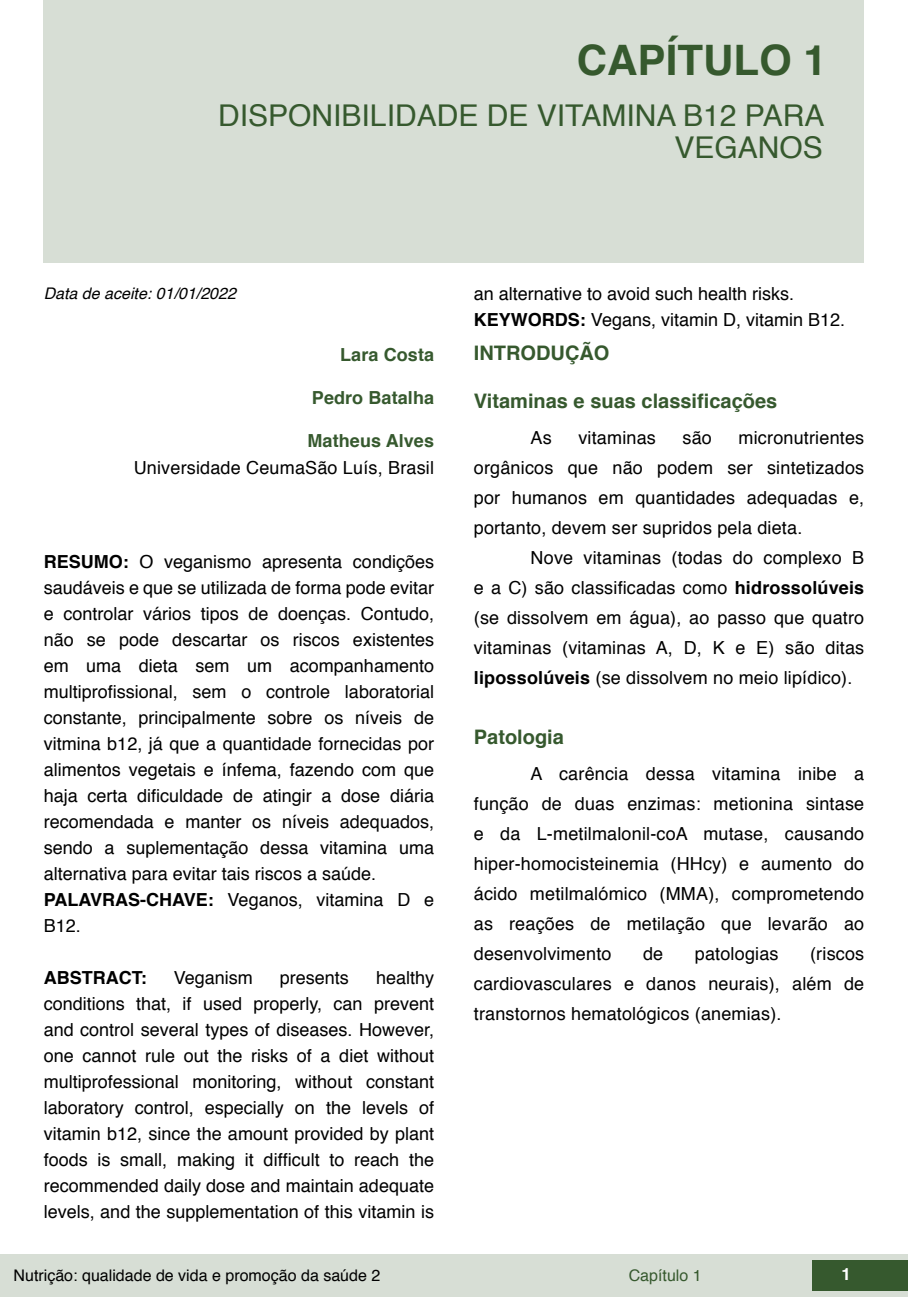
<style>
.page{position:relative;width:908px;height:1304px;background:#fff}
.page>*{position:absolute;margin:0;border:0;box-sizing:border-box;transform-origin:0 0}
.capítulos{font:700 42px "Helvetica";color:#36592e}
.nome_artigos{font:30px/32px "Helvetica";color:#36592e;text-align:right}
.Subtitulo{font:700 20px "Helvetica";color:#36592e}
.TITULOS{font:700 20px "Helvetica";color:#36592e}
.Resumos_e_PC_TXT{font:18px/26px "Helvetica";color:#000;text-align:justify}
.txt{font:18px/30px "Helvetica";letter-spacing:.01em;color:#000;text-align:justify}
.nome_autores{font:700 18px "Helvetica";letter-spacing:.005em;color:#36592e}
.info_autores{font:18px "Helvetica";letter-spacing:.01em;color:#000}
.Resumos_e_PC_TXT-2{font:700 18px "Helvetica";color:#000}
.t1{font:700 16.8px "Helvetica";color:#fff}
.t2{font:16px "Helvetica";color:#000}
.t3{font:italic 16px "Helvetica";color:#000}
.t4{font:16px "Helvetica";color:#36592e}
.s1{font-weight:700}
</style>
<div class="page">
<div style="left:0;top:1254px;width:906px;height:43px;background:#d7ded5"></div>
<div style="left:812px;top:1261px;width:95px;height:30px;background:#36592e"></div>
<div style="left:44px;top:0;width:819px;height:263px;background:#d7ded5"></div>
<p class="capítulos" style="left:576px;top:26px;width:251px">CAPÍTULO 1</p>
<p class="nome_artigos" style="left:218px;top:101px;width:607px">DISPONIBILIDADE DE VITAMINA B12 PARA<br>VEGANOS</p>
<p class="t3" style="left:44px;top:280px;width:194px">Data de aceite: 01/01/2022</p>
<p class="nome_autores" style="left:340px;top:341px;width:95px">Lara Costa</p>
<p class="nome_autores" style="left:312px;top:383px;width:124px">Pedro Batalha</p>
<p class="nome_autores" style="left:307px;top:426px;width:128px">Matheus Alves</p>
<p class="info_autores" style="left:134px;top:454px;width:302px">Universidade CeumaSão Luís, Brasil</p>
<p class="Resumos_e_PC_TXT" style="left:44px;top:549px;width:392px"><span class="s1">RESUMO:</span> O veganismo apresenta condições saudáveis e que se utilizada de forma pode evitar e controlar vários tipos de doenças. Contudo, não se pode descartar os riscos existentes em uma dieta sem um acompanhamento multiprofissional, sem o controle laboratorial constante, principalmente sobre os níveis de vitmina b12, já que a quantidade fornecidas por alimentos vegetais e ínfema, fazendo com que haja certa dificuldade de atingir a dose diária recomendada e manter os níveis adequados, sendo a suplementação dessa vitamina uma alternativa para evitar tais riscos a saúde.</p>
<p class="Resumos_e_PC_TXT" style="left:44px;top:887px;width:392px"><span class="s1">PALAVRAS-CHAVE:</span> Veganos, vitamina D e<br>B12.</p>
<p class="Resumos_e_PC_TXT-2" style="left:44px;top:963px;width:104px">ABSTRACT:</p>
<p class="Resumos_e_PC_TXT" style="left:174px;top:965px;width:81px">Veganism</p>
<p class="Resumos_e_PC_TXT" style="left:280px;top:965px;width:71px">presents</p>
<p class="Resumos_e_PC_TXT" style="left:44px;top:965px;width:392px;text-indent:332px">healthy conditions that, if used properly, can prevent and control several types of diseases. However, one cannot rule out the risks of a diet without multiprofessional monitoring, without constant laboratory control, especially on the levels of vitamin b12, since the amount provided by plant foods is small, making it difficult to reach the recommended daily dose and maintain adequate levels, and the supplementation of this vitamin is</p>
<p class="Resumos_e_PC_TXT" style="left:473px;top:281px;width:322px">an alternative to avoid such health risks.</p>
<p class="Resumos_e_PC_TXT" style="left:473px;top:307px;width:373px"><span class="s1">KEYWORDS:</span> Vegans, vitamin D, vitamin B12.</p>
<p class="TITULOS" style="left:473px;top:337px;width:137px">INTRODUÇÃO</p>
<p class="Subtitulo" style="left:473px;top:385px;width:305px">Vitaminas e suas classificações</p>
<p class="txt" style="left:530px;top:423px;width:23px">As</p>
<p class="txt" style="left:578px;top:423px;width:79px">vitaminas</p>
<p class="txt" style="left:682px;top:423px;width:31px">são</p>
<p class="txt" style="left:473px;top:423px;width:392px;text-indent:264px">micronutrientes orgânicos que não podem ser sintetizados por humanos em quantidades adequadas e, portanto, devem ser supridos pela dieta.</p>
<p class="txt" style="left:473px;top:543px;width:392px;text-indent:57px">Nove vitaminas (todas do complexo B e a C) são classificadas como <span class="s1">hidrossolúveis </span>(se dissolvem em água), ao passo que quatro vitaminas (vitaminas A, D, K e E) são ditas <span class="s1">lipossolúveis</span> (se dissolvem no meio lipídico).</p>
<p class="Subtitulo" style="left:473px;top:721px;width:92px">Patologia</p>
<p class="txt" style="left:473px;top:759px;width:392px;text-indent:57px">A carência dessa vitamina inibe a função de duas enzimas: metionina sintase e da L-metilmalonil-coA mutase, causando hiper-homocisteinemia (HHcy) e aumento do ácido metilmalómico (MMA), comprometendo as reações de metilação que levarão ao desenvolvimento</p>
<p class="txt" style="left:473px;top:939px;width:392px;text-indent:336px">(riscos cardiovasculares e danos neurais), além de transtornos hematológicos (anemias).</p>
<p class="txt" style="left:642px;top:939px;width:22px">de</p>
<p class="txt" style="left:694px;top:939px;width:85px">patologias</p>
<p class="t2" style="left:14px;top:1263px;width:368px">Nutrição: qualidade de vida e promoção da saúde 2</p>
<p class="t4" style="left:628px;top:1263px;width:74px">Capítulo 1</p>
<p class="t1" style="left:841px;top:1261px;width:11px">1</p>
</div>
